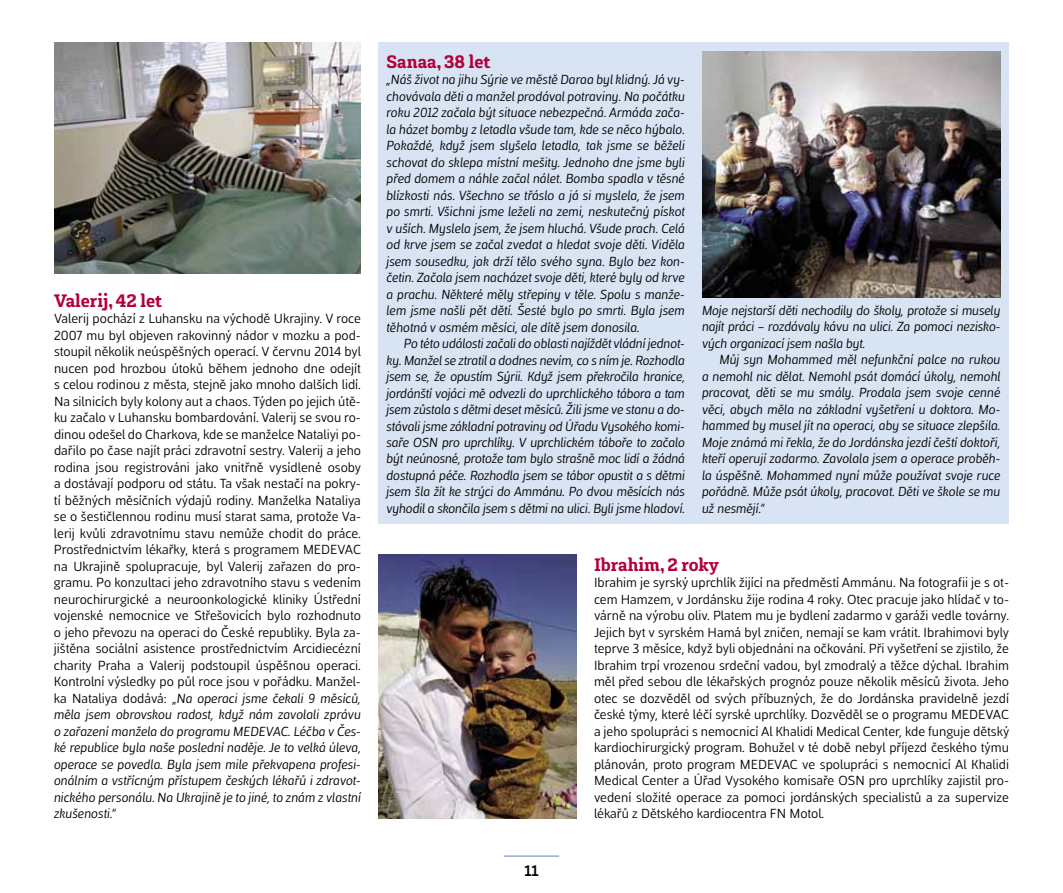
<style>
.page{position:relative;width:1063px;height:893px;background:#fff}
.page>*{position:absolute;margin:0;border:0;box-sizing:border-box;transform-origin:0 0}
.t1{font:900 18px "Gaspo Slab";color:#b1003a}
.t2{font:700 15px "Asterisk Sans Pro";color:#000}
.t3{font:13.5px/16.5px "Mestre";color:#000;text-align:justify}
.t4{font:italic 13.5px/16.5px "Mestre";letter-spacing:-.01em;color:#000;text-align:justify}
.s1{font-style:italic}
</style>
<div class="page">
<hr style="left:504px;top:856px;width:55px;height:1px;background:#5e85bc">
<div style="left:378px;top:43px;width:631px;height:481px;background:#d8e3f4"></div>
<img style="left:702px;top:51px;width:298px;height:247px">
<img style="left:54px;top:43px;width:307px;height:231px">
<img style="left:378px;top:554px;width:199px;height:264px">
<h1 class="t1" style="left:54px;top:288px;width:110px">Valerij, 42 let</h1>
<p class="t3" style="left:54px;top:309px;width:309px">Valerij pochází z Luhansku na východě Ukrajiny. V roce 2007 mu byl objeven rakovinný nádor v mozku a pod&shy;stoupil několik neúspěšných operací. V červnu 2014 byl nucen pod hrozbou útoků během jednoho dne odejít s celou rodinou z města, stejně jako mnoho dalších lidí.<br>Na silnicích byly kolony aut a chaos. Týden po jejich útě&shy;ku začalo v Luhansku bombardování. Valerij se svou ro&shy;dinou odešel do Charkova, kde se manželce Nataliyi po&shy;dařilo po čase najít práci zdravotní sestry. Valerij a jeho rodina jsou registrováni jako vnitřně vysídlené osoby a dostávají podporu od státu. Ta však nestačí na pokry&shy;tí běžných měsíčních výdajů rodiny. Manželka Nataliya se o šestičlennou rodinu musí starat sama, protože Va&shy;lerij kvůli zdravotnímu stavu nemůže chodit do práce.<br>Prostřednictvím lékařky, která s programem MEDEVAC na Ukrajině spolupracuje, byl Valerij zařazen do pro&shy;gramu. Po konzultaci jeho zdravotního stavu s vedením neurochirurgické a neuroonkologické kliniky Ústřední vojenské nemocnice ve Střešovicích bylo rozhodnuto o jeho převozu na operaci do České republiky. Byla za&shy;jištěna sociální asistence prostřednictvím Arcidiecézní charity Praha a Valerij podstoupil úspěšnou operaci.<br>Kontrolní výsledky po půl roce jsou v pořádku. Manžel&shy;ka Nataliya dodává: <span class="s1">„Na operaci jsme čekali 9 měsíců, měla jsem obrovskou radost, když nám zavolali zprávu o zařazení manžela do programu MEDEVAC. Léčba v Čes&shy;ké republice byla naše poslední naděje. Je to velká úleva, operace se povedla. Byla jsem mile překvapena profesi&shy;onálním a vstřícným přístupem českých lékařů i zdravot&shy;nického personálu. Na Ukrajině je to jiné, to znám z vlastní zkušenosti.“</span></p>
<h1 class="t1" style="left:387px;top:49px;width:106px">Sanaa, 38 let</h1>
<p class="t4" style="left:387px;top:71px;width:300px">„Náš život na jihu Sýrie ve městě Daraa byl klidný. Já vy&shy;chovávala děti a manžel prodával potraviny. Na počátku roku 2012 začala být situace nebezpečná. Armáda zača&shy;la házet bomby z letadla všude tam, kde se něco hýbalo.<br>Pokaždé, když jsem slyšela letadla, tak jsme se běželi schovat do sklepa místní mešity. Jednoho dne jsme byli před domem a náhle začal nálet. Bomba spadla v těsné blízkosti nás. Všechno se třáslo a já si myslela, že jsem po smrti. Všichni jsme leželi na zemi, neskutečný pískot v uších. Myslela jsem, že jsem hluchá. Všude prach. Celá od krve jsem se začal zvedat a hledat svoje děti. Viděla jsem sousedku, jak drží tělo svého syna. Bylo bez kon&shy;četin. Začala jsem nacházet svoje děti, které byly od krve a prachu. Některé měly střepiny v těle. Spolu s manže&shy;lem jsme našli pět dětí. Šesté bylo po smrti. Byla jsem těhotná v osmém měsíci, ale dítě jsem donosila.</p>
<p class="t4" style="left:387px;top:335px;width:300px;text-indent:17px">Po této události začali do oblasti najíždět vládní jednot&shy;ky. Manžel se ztratil a dodnes nevím, co s ním je. Rozhodla jsem se, že opustím Sýrii. Když jsem překročila hranice, jordánští vojáci mě odvezli do uprchlického tábora a tam jsem zůstala s dětmi deset měsíců. Žili jsme ve stanu a do&shy;stávali jsme základní potraviny od Úřadu Vysokého komi&shy;saře OSN pro uprchlíky. V uprchlickém táboře to začalo být neúnosné, protože tam bylo strašně moc lidí a žádná dostupná péče. Rozhodla jsem se tábor opustit a s dětmi jsem šla žít ke strýci do Ammánu. Po dvou měsících nás vyhodil a skončila jsem s dětmi na ulici. Byli jsme hladoví.</p>
<p class="t4" style="left:702px;top:302px;width:300px">Moje nejstarší děti nechodily do školy, protože si musely najít práci – rozdávaly kávu na ulici. Za pomoci nezisko&shy;vých organizací jsem našla byt.</p>
<p class="t4" style="left:702px;top:351px;width:300px;text-indent:17px">Můj syn Mohammed měl nefunkční palce na rukou a nemohl nic dělat. Nemohl psát domácí úkoly, nemohl pracovat, děti se mu smály. Prodala jsem svoje cenné věci, abych měla na základní vyšetření u doktora. Mo&shy;hammed by musel jít na operaci, aby se situace zlepšila.<br>Moje známá mi řekla, že do Jordánska jezdí čeští doktoři, kteří operují zadarmo. Zavolala jsem a operace proběh&shy;la úspěšně. Mohammed nyní může používat svoje ruce pořádně. Může psát úkoly, pracovat. Děti ve škole se mu už nesmějí.“</p>
<p class="t2" style="left:524px;top:861px;width:16px">11</p>
<h1 class="t1" style="left:594px;top:552px;width:126px">Ibrahim, 2 roky</h1>
<p class="t3" style="left:594px;top:573px;width:417px">Ibrahim je syrský uprchlík žijící na předměstí Ammánu. Na fotografii je s ot&shy;cem Hamzem, v Jordánsku žije rodina 4 roky. Otec pracuje jako hlídač v to&shy;várně na výrobu oliv. Platem mu je bydlení zadarmo v garáži vedle továrny.<br>Jejich byt v syrském Hamá byl zničen, nemají se kam vrátit. Ibrahimovi byly teprve 3 měsíce, když byli objednáni na očkování. Při vyšetření se zjistilo, že Ibrahim trpí vrozenou srdeční vadou, byl zmodralý a těžce dýchal. Ibrahim měl před sebou dle lékařských prognóz pouze několik měsíců života. Jeho otec se dozvěděl od svých příbuzných, že do Jordánska pravidelně jezdí české týmy, které léčí syrské uprchlíky. Dozvěděl se o programu MEDEVAC a jeho spolupráci s nemocnicí Al Khalidi Medical Center, kde funguje dětský kardiochirurgický program. Bohužel v té době nebyl příjezd českého týmu plánován, proto program MEDEVAC ve spolupráci s nemocnicí Al Khalidi Medical Center a Úřad Vysokého komisaře OSN pro uprchlíky zajistil pro&shy;vedení složité operace za pomoci jordánských specialistů a za supervize lékařů z Dětského kardiocentra FN Motol.</p>
</div>
